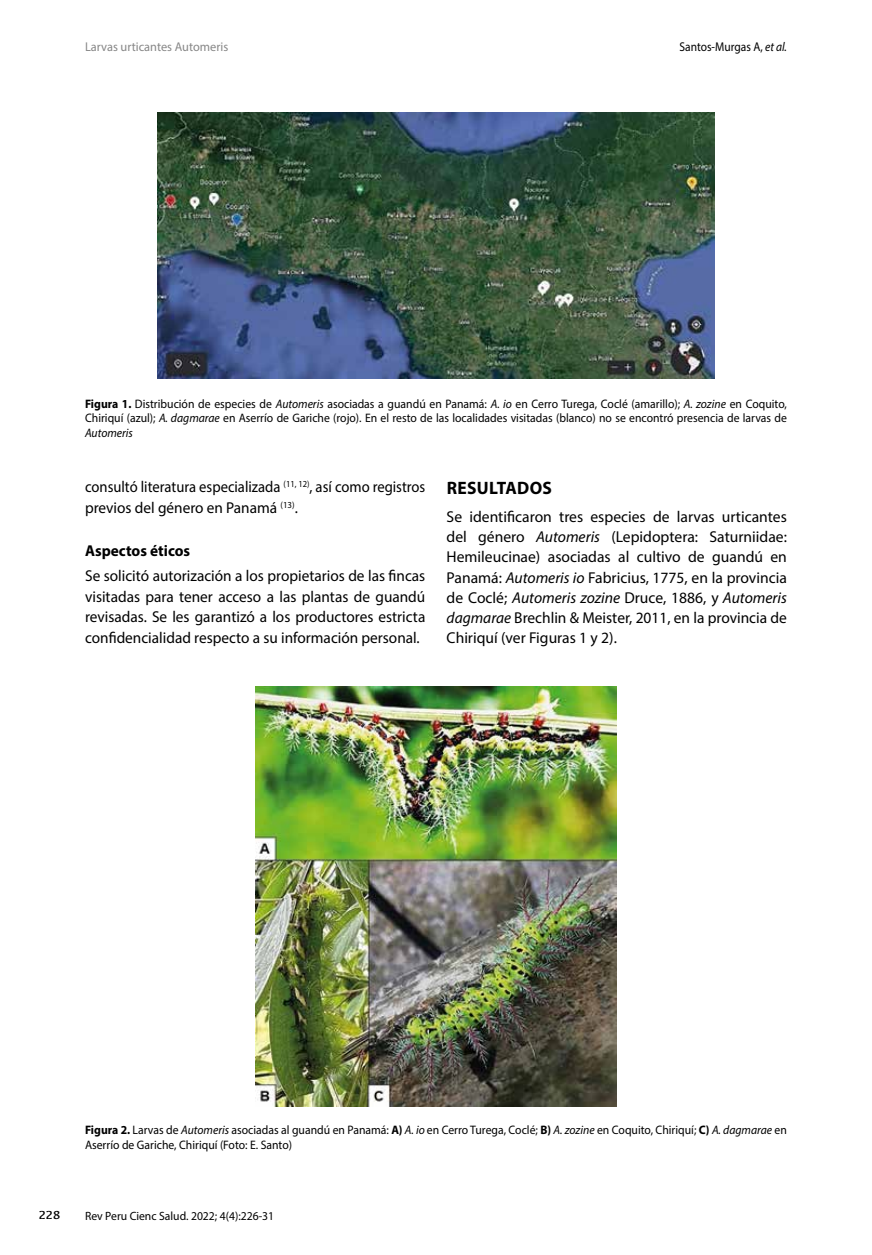
<style>
.page{position:relative;width:872px;height:1255px;background:#fff}
.page>*{position:absolute;margin:0;border:0;box-sizing:border-box;transform-origin:0 0}
.t1{font:700 18px "Myriad Pro";letter-spacing:.02em;color:#000}
.t2{font:15.75px/20.1px "Myriad Pro";color:#000;text-align:justify}
.t3{font:15.75px/21.3px "Myriad Pro";color:#000;scale:.93 1}
.t4{font:700 15.75px "Myriad Pro";color:#000}
.t5{font:12.75px "Myriad Pro";color:#878787}
.t6{font:12.75px "Myriad Pro";color:#000;scale:.9 1}
.t7{font:12.3px/14.1px "Myriad Pro";color:#000;text-align:justify;scale:.95 1}
.t8{font:12px "Myriad Pro";color:#000}
.t9{font:12px "Kefa";color:#000}
.s1{font-style:italic}
.s2{font-weight:700}
</style>
<div class="page">
<img style="left:157px;top:113px;width:557px;height:265px">
<img style="left:255px;top:686px;width:362px;height:420px">
<p class="t5" style="left:85px;top:39px;width:145px">Larvas urticantes Automeris</p>
<p class="t6" style="left:679px;top:39px;width:121px">Santos-Murgas A, <span class="s1">et al.</span></p>
<p class="t7" style="left:85px;top:397px;width:740px"><span class="s2">Figura 1.</span> Distribución de especies de <span class="s1">Automeris</span> asociadas a guandú en Panamá: <span class="s1">A. io</span> en Cerro Turega, Coclé (amarillo); <span class="s1">A. zozine</span> en Coquito, Chiriquí (azul); <span class="s1">A. dagmarae</span> en Aserrío de Gariche (rojo). En el resto de las localidades visitadas (blanco) no se encontró presencia de larvas de <span class="s1">Automeris</span></p>
<p class="t3" style="left:85px;top:475px;width:367px">consultó literatura especializada <sup>(11,</sup> <sup>12)</sup>, así como registros previos del género en Panamá <sup>(13)</sup>.</p>
<p class="t4" style="left:85px;top:541px;width:107px">Aspectos éticos</p>
<p class="t2" style="left:85px;top:565px;width:342px;line-height:20.5px">Se solicitó autorización a los propietarios de las fincas visitadas para tener acceso a las plantas de guandú revisadas. Se les garantizó a los productores estricta confidencialidad respecto a su información personal.</p>
<p class="t1" style="left:447px;top:475px;width:107px">RESULTADOS</p>
<p class="t2" style="left:446px;top:506px;width:342px">Se identificaron tres especies de larvas urticantes del género <span class="s1">Automeris</span> (Lepidoptera: Saturniidae:<br>Hemileucinae) asociadas al cultivo de guandú en Panamá: <span class="s1">Automeris io</span> Fabricius, 1775, en la provincia de Coclé; <span class="s1">Automeris zozine</span> Druce, 1886, y <span class="s1">Automeris dagmarae</span> Brechlin &amp; Meister, 2011, en la provincia de Chiriquí (ver Figuras 1 y 2).</p>
<p class="t9" style="left:39px;top:1207px;width:23px">228</p>
<p class="t7" style="left:85px;top:1123px;width:740px"><span class="s2">Figura 2.</span> Larvas de <span class="s1">Automeris</span> asociadas al guandú en Panamá: <span class="s2">A)</span> <span class="s1">A. io</span> en Cerro Turega, Coclé; <span class="s2">B)</span> <span class="s1">A. zozine</span> en Coquito, Chiriquí; <span class="s2">C)</span> <span class="s1">A. dagmarae</span> en<br>Aserrío de Gariche, Chiriquí (Foto: E. Santo)</p>
<p class="t8" style="left:85px;top:1208px;width:191px">Rev Peru Cienc Salud. 2022; 4(4):226-31</p>
</div>
